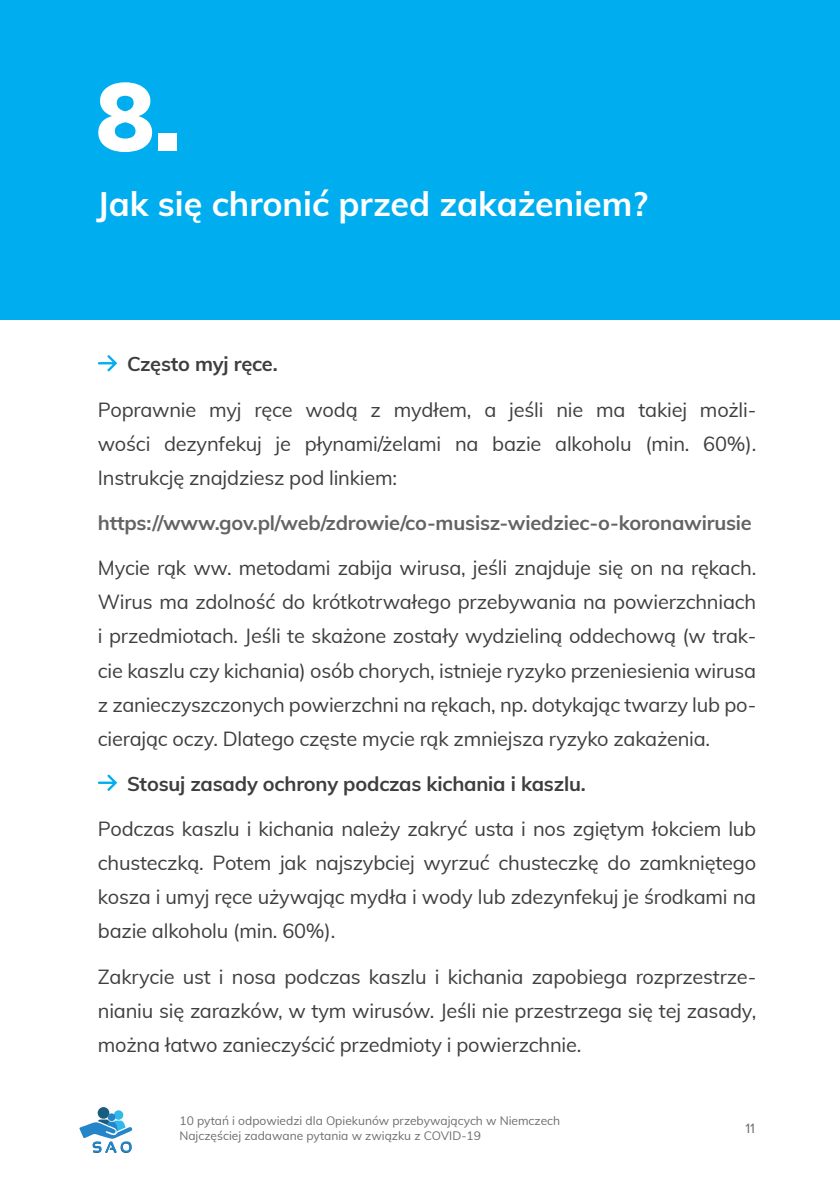
<style>
.page{position:relative;width:840px;height:1191px;background:#fff}
.page>*{position:absolute;margin:0;border:0;box-sizing:border-box;transform-origin:0 0}
.t1{font:900 95.6px "Muli";color:#fff}
.t2{font:700 34px "Muli";color:#fff}
.t3{font:20px/34px "Muli";letter-spacing:-.01em;color:#3e3e3f;text-align:justify}
.t4{font:700 20px "Muli";letter-spacing:-.01em;color:#636366}
.t5{font:700 20px "Muli";letter-spacing:-.01em;color:#3e3e3f}
.t6{font:14px "Proxima Nova";color:#6c6d70}
.t7{font:12px/14.4px "Muli";color:#6c6d70}
</style>
<div class="page">
<div style="left:114px;top:1110px;width:9px;height:9px;background:#31b9eb;border-radius:50%"></div>
<div style="left:98px;top:1107px;width:11px;height:11px;background:#195c7e;border-radius:50%"></div>
<div style="left:108px;top:1113px;width:7px;height:8px;background:#2486c8;border-radius:50%"></div>
<svg style="left:79px;top:1119px;width:53px;height:34px"></svg>
<svg style="left:98px;top:355px;width:19px;height:16px"></svg>
<svg style="left:98px;top:774px;width:19px;height:17px"></svg>
<div style="left:0;top:0;width:839px;height:319px;background:#00aeef"></div>
<h1 class="t1" style="left:96px;top:46px;width:85px">8.</h1>
<h2 class="t2" style="left:96px;top:179px;width:552px">Jak się chronić przed zakażeniem?</h2>
<p class="t5" style="left:127px;top:349px;width:152px">Często myj ręce.</p>
<p class="t3" style="left:98px;top:391px;width:659px">Poprawnie myj ręce wodą z mydłem, a jeśli nie ma takiej możli&shy;wości dezynfekuj je płynami/żelami na bazie alkoholu (min. 60%).<br>Instrukcję znajdziesz pod linkiem:</p>
<p class="t4" style="left:98px;top:508px;width:655px">https://www.gov.pl/web/zdrowie/co-musisz-wiedziec-o-koronawirusie</p>
<p class="t3" style="left:98px;top:550px;width:659px">Mycie rąk ww. metodami zabija wirusa, jeśli znajduje się on na rękach.<br>Wirus ma zdolność do krótkotrwałego przebywania na powierzchniach i przedmiotach. Jeśli te skażone zostały wydzieliną oddechową (w trak&shy;cie kaszlu czy kichania) osób chorych, istnieje ryzyko przeniesienia wirusa z zanieczyszczonych powierzchni na rękach, np. dotykając twarzy lub po&shy;cierając oczy. Dlatego częste mycie rąk zmniejsza ryzyko zakażenia.</p>
<p class="t5" style="left:127px;top:769px;width:460px">Stosuj zasady ochrony podczas kichania i kaszlu.</p>
<p class="t3" style="left:98px;top:811px;width:659px">Podczas kaszlu i kichania należy zakryć usta i nos zgiętym łokciem lub chusteczką. Potem jak najszybciej wyrzuć chusteczkę do zamkniętego kosza i umyj ręce używając mydła i wody lub zdezynfekuj je środkami na bazie alkoholu (min. 60%).</p>
<p class="t3" style="left:98px;top:958px;width:659px">Zakrycie ust i nosa podczas kaszlu i kichania zapobiega rozprzestrze&shy;nianiu się zarazków, w tym wirusów. Jeśli nie przestrzega się tej zasady, można łatwo zanieczyścić przedmioty i powierzchnie.</p>
<p class="t7" style="left:179px;top:1113px;width:382px">10 pytań i odpowiedzi dla Opiekunów przebywających w Niemczech<br>Najczęściej zadawane pytania w związku z COVID-19</p>
<p class="t6" style="left:745px;top:1121px;width:11px">11</p>
</div>
